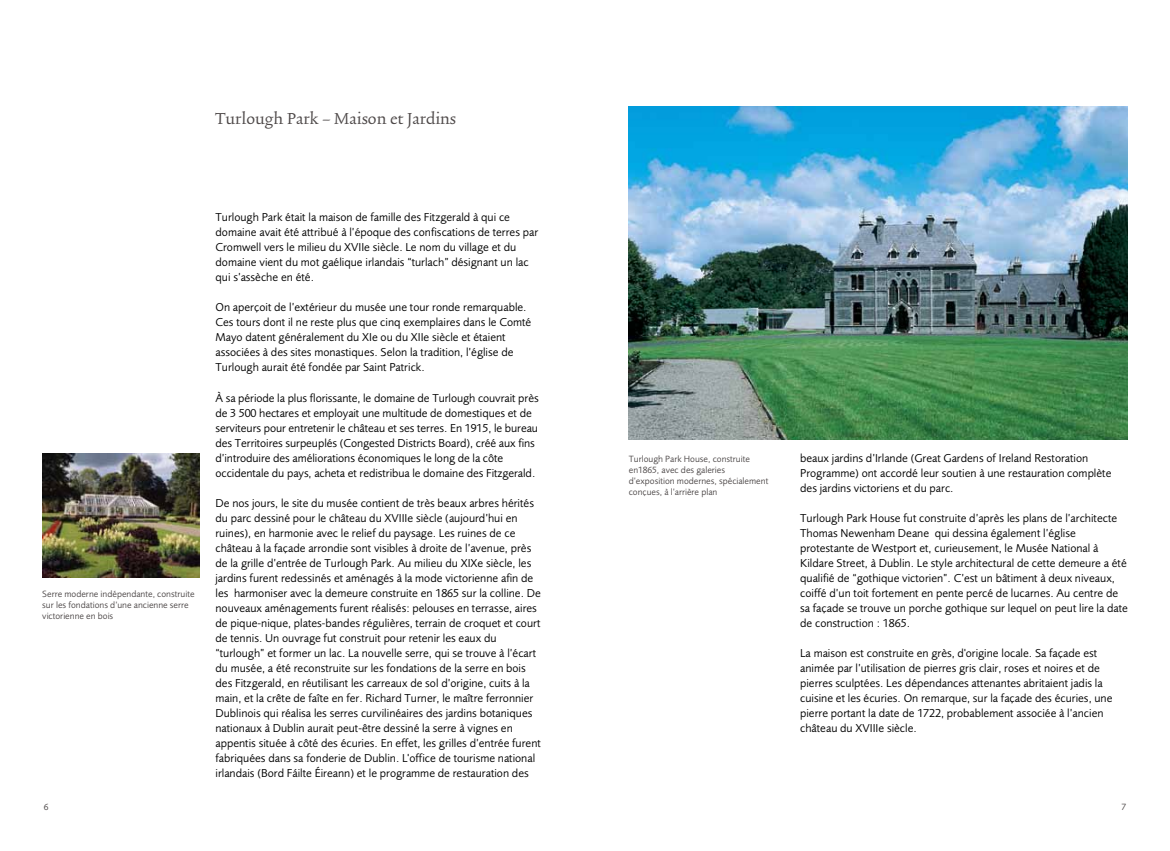
<style>
.page{position:relative;width:1170px;height:851px;background:#fff}
.page>*{position:absolute;margin:0;border:0;box-sizing:border-box;transform-origin:0 0}
.t1{font:18.75px "Trinite No 2 Rom Wid";color:#4d4848}
.t2{font:11.88px/15px "Foundry Sans";color:#000}
.t3{font:9.38px/11.2px "Foundry Sans";color:#4d4848}
</style>
<div class="page">
<img style="left:629px;top:106px;width:498px;height:333px">
<img style="left:43px;top:453px;width:157px;height:125px">
<h1 class="t1" style="left:215px;top:110px;width:242px">Turlough Park – Maison et Jardins</h1>
<p class="t3" style="left:42px;top:588px;width:154px">Serre moderne indépendante, construite sur les fondations d’une ancienne serre victorienne en bois</p>
<p class="t2" style="left:215px;top:210px;width:324px">Turlough Park était la maison de famille des Fitzgerald à qui ce domaine avait été attribué à l’époque des confiscations de terres par Cromwell vers le milieu du XVIIe siècle. Le nom du village et du domaine vient du mot gaélique irlandais “turlach” désignant un lac qui s’assèche en été.</p>
<p class="t2" style="left:215px;top:300px;width:317px">On aperçoit de l’extérieur du musée une tour ronde remarquable.<br>Ces tours dont il ne reste plus que cinq exemplaires dans le Comté Mayo datent généralement du XIe ou du XIIe siècle et étaient associées à des sites monastiques. Selon la tradition, l’église de Turlough aurait été fondée par Saint Patrick.</p>
<p class="t2" style="left:215px;top:390px;width:325px">À sa période la plus florissante, le domaine de Turlough couvrait près de 3 500 hectares et employait une multitude de domestiques et de serviteurs pour entretenir le château et ses terres. En 1915, le bureau des Territoires surpeuplés (Congested Districts Board), créé aux fins d’introduire des améliorations économiques le long de la côte occidentale du pays, acheta et redistribua le domaine des Fitzgerald.</p>
<p class="t2" style="left:215px;top:495px;width:327px">De nos jours, le site du musée contient de très beaux arbres hérités du parc dessiné pour le château du XVIIIe siècle (aujourd’hui en ruines), en harmonie avec le relief du paysage. Les ruines de ce château à la façade arrondie sont visibles à droite de l’avenue, près de la grille d’entrée de Turlough Park. Au milieu du XIXe siècle, les jardins furent redessinés et aménagés à la mode victorienne afin de les harmoniser avec la demeure construite en 1865 sur la colline. De nouveaux aménagements furent réalisés: pelouses en terrasse, aires de pique-nique, plates-bandes régulières, terrain de croquet et court de tennis. Un ouvrage fut construit pour retenir les eaux du “turlough” et former un lac. La nouvelle serre, qui se trouve à l’écart du musée, a été reconstruite sur les fondations de la serre en bois des Fitzgerald, en réutilisant les carreaux de sol d’origine, cuits à la main, et la crête de faîte en fer. Richard Turner, le maître ferronnier Dublinois qui réalisa les serres curvilinéaires des jardins botaniques nationaux à Dublin aurait peut-être dessiné la serre à vignes en appentis située à côté des écuries. En effet, les grilles d’entrée furent fabriquées dans sa fonderie de Dublin. L'office de tourisme national irlandais (Bord Fáilte Éireann) et le programme de restauration des</p>
<p class="t3" style="left:628px;top:453px;width:141px">Turlough Park House, construite en1865, avec des galeries d’exposition modernes, spécialement conçues, à l’arrière plan</p>
<p class="t2" style="left:800px;top:450px;width:313px">beaux jardins d’Irlande (Great Gardens of Ireland Restoration<br>Programme) ont accordé leur soutien à une restauration complète des jardins victoriens et du parc.</p>
<p class="t2" style="left:800px;top:510px;width:329px">Turlough Park House fut construite d’après les plans de l’architecte Thomas Newenham Deane qui dessina également l’église protestante de Westport et, curieusement, le Musée National à Kildare Street, à Dublin. Le style architectural de cette demeure a été qualifié de “gothique victorien”. C’est un bâtiment à deux niveaux, coiffé d’un toit fortement en pente percé de lucarnes. Au centre de sa façade se trouve un porche gothique sur lequel on peut lire la date de construction : 1865.</p>
<p class="t2" style="left:800px;top:645px;width:314px">La maison est construite en grès, d'origine locale. Sa façade est animée par l’utilisation de pierres gris clair, roses et noires et de pierres sculptées. Les dépendances attenantes abritaient jadis la cuisine et les écuries. On remarque, sur la façade des écuries, une pierre portant la date de 1722, probablement associée à l’ancien château du XVIIIe siècle.</p>
<p class="t3" style="left:44px;top:801px;width:6px">6</p>
<p class="t3" style="left:1121px;top:801px;width:6px">7</p>
</div>
